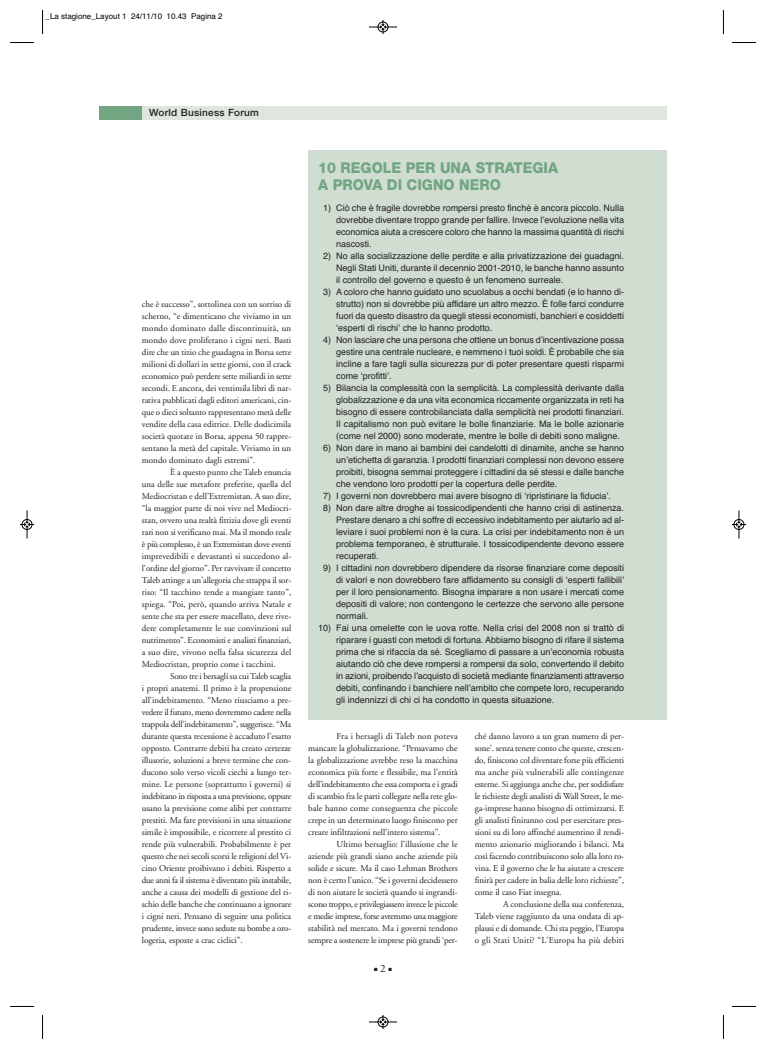
<style>
.page{position:relative;width:766px;height:1049px;background:#fff}
.page>*{position:absolute;margin:0;border:0;box-sizing:border-box;transform-origin:0 0}
.t1{font:800 15px/17px "Helvetica Neue";color:#72a581;scale:.95 1}
.t2{font:11px "Adobe Garamond";color:#231f20}
.t3{font:500 10px "Helvetica Neue";letter-spacing:.025em;color:#231f20}
.t4{font:9px/12px "Adobe Garamond";letter-spacing:-.005em;color:#231f20;text-align:justify}
.t5{font:9px/12px "Helvetica";color:#231f20;text-align:justify}
.t6{font:8px "Helvetica";color:#000}
</style>
<div class="page">
<div style="left:99px;top:106px;width:567px;height:14px;background:#dee6dd"></div>
<div style="left:99px;top:106px;width:43px;height:14px;background:#72a581"></div>
<div style="left:308px;top:150px;width:358px;height:570px;background:#d0ddd0"></div>
<svg style="left:42px;top:10px;width:1px;height:24px"></svg>
<svg style="left:10px;top:42px;width:24px;height:1px"></svg>
<svg style="left:723px;top:10px;width:1px;height:24px"></svg>
<svg style="left:731px;top:42px;width:24px;height:1px"></svg>
<svg style="left:42px;top:1015px;width:1px;height:24px"></svg>
<svg style="left:10px;top:1006px;width:24px;height:1px"></svg>
<svg style="left:723px;top:1015px;width:1px;height:24px"></svg>
<svg style="left:731px;top:1006px;width:24px;height:1px"></svg>
<svg style="left:369px;top:20px;width:28px;height:14px"></svg>
<svg style="left:369px;top:1015px;width:28px;height:14px"></svg>
<svg style="left:20px;top:510px;width:14px;height:28px"></svg>
<svg style="left:731px;top:510px;width:14px;height:28px"></svg>
<p class="t6" style="left:46px;top:13px;width:179px">_La stagione_Layout 1 24/11/10 10.43 Pagina 2</p>
<p class="t3" style="left:149px;top:109px;width:111px">World Business Forum</p>
<p class="t4" style="left:142px;top:298px;width:151px">che è successo”, sottolinea con un sorriso di scherno, “e dimenticano che viviamo in un mondo dominato dalle discontinuità, un mondo dove proliferano i cigni neri. Basti dire che un tizio che guadagna in Borsa sette milioni di dollari in sette giorni, con il crack economico può perdere sette miliardi in sette secondi. E ancora, dei ventimila libri di nar&shy;rativa pubblicati dagli editori americani, cin&shy;que o dieci soltanto rappresentano metà delle vendite della casa editrice. Delle dodicimila società quotate in Borsa, appena 50 rappre&shy;sentano la metà del capitale. Viviamo in un mondo dominato dagli estremi”.</p>
<p class="t4" style="left:142px;top:466px;width:151px;text-indent:28px">È a questo punto che Taleb enuncia una delle sue metafore preferite, quella del Mediocristan e dell’Extremistan. A suo dire, “la maggior parte di noi vive nel Mediocri&shy;stan, ovvero una realtà fittizia dove gli eventi rari non si verificano mai. Ma il mondo reale è più complesso, è un Extremistan dove eventi imprevedibili e devastanti si succedono al&shy;l’ordine del giorno”. Per ravvivare il concetto Taleb attinge a un’allegoria che strappa il sor&shy;riso: “Il tacchino tende a mangiare tanto”, spiega. “Poi, però, quando arriva Natale e sente che sta per essere macellato, deve rive&shy;dere completamente le sue convinzioni sul nutrimento”. Economisti e analisti finanziari, a suo dire, vivono nella falsa sicurezza del Mediocristan, proprio come i tacchini.</p>
<p class="t4" style="left:142px;top:670px;width:151px;text-indent:28px">Sono tre i bersagli su cui Taleb scaglia i propri anatemi. Il primo è la propensione all’indebitamento. “Meno riusciamo a pre&shy;vedere il futuro, meno dovremmo cadere nella trappola dell’indebitamento”, suggerisce. “Ma durante questa recessione è accaduto l’esatto opposto. Contrarre debiti ha creato certezze illusorie, soluzioni a breve termine che con&shy;ducono solo verso vicoli ciechi a lungo ter&shy;mine. Le persone (soprattutto i governi) si indebitano in risposta a una previsione, oppure usano la previsione come alibi per contrarre prestiti. Ma fare previsioni in una situazione simile è impossibile, e ricorrere al prestito ci rende più vulnerabili. Probabilmente è per questo che nei secoli scorsi le religioni del Vi&shy;cino Oriente proibivano i debiti. Rispetto a due anni fa il sistema è diventato più instabile, anche a causa dei modelli di gestione del ri&shy;schio delle banche che continuano a ignorare i cigni neri. Pensano di seguire una politica prudente, invece sono sedute su bombe a oro&shy;logeria, esposte a crac ciclici”.</p>
<h1 class="t1" style="left:318px;top:161px;width:254px">10 REGOLE PER UNA STRATEGIA<br>A PROVA DI CIGNO NERO</h1>
<p class="t5" style="left:336px;top:202px;width:289px;text-indent:-13px">1) Ciò che è fragile dovrebbe rompersi presto finché è ancora piccolo. Nulla dovrebbe diventare troppo grande per fallire. Invece lʼevoluzione nella vita economica aiuta a crescere coloro che hanno la massima quantità di rischi nascosti.</p>
<p class="t5" style="left:336px;top:250px;width:289px;text-indent:-13px">2) No alla socializzazione delle perdite e alla privatizzazione dei guadagni.<br>Negli Stati Uniti, durante il decennio 2001-2010, le banche hanno assunto il controllo del governo e questo è un fenomeno surreale.</p>
<p class="t5" style="left:336px;top:286px;width:289px;text-indent:-13px">3) A coloro che hanno guidato uno scuolabus a occhi bendati (e lo hanno di&shy;strutto) non si dovrebbe più affidare un altro mezzo. È folle farci condurre fuori da questo disastro da quegli stessi economisti, banchieri e cosiddetti ʻesperti di rischiʼ che lo hanno prodotto.</p>
<p class="t5" style="left:336px;top:334px;width:289px;text-indent:-13px">4) Non lasciare che una persona che ottiene un bonus dʼincentivazione possa gestire una centrale nucleare, e nemmeno i tuoi soldi. È probabile che sia incline a fare tagli sulla sicurezza pur di poter presentare questi risparmi come ʻprofittiʼ.</p>
<p class="t5" style="left:336px;top:382px;width:289px;text-indent:-13px">5) Bilancia la complessità con la semplicità. La complessità derivante dalla globalizzazione e da una vita economica riccamente organizzata in reti ha bisogno di essere controbilanciata dalla semplicità nei prodotti finanziari.<br>Il capitalismo non può evitare le bolle finanziarie. Ma le bolle azionarie (come nel 2000) sono moderate, mentre le bolle di debiti sono maligne.</p>
<p class="t5" style="left:336px;top:442px;width:289px;text-indent:-13px">6) Non dare in mano ai bambini dei candelotti di dinamite, anche se hanno unʼetichetta di garanzia. I prodotti finanziari complessi non devono essere proibiti, bisogna semmai proteggere i cittadini da sé stessi e dalle banche che vendono loro prodotti per la copertura delle perdite.</p>
<p class="t5" style="left:323px;top:490px;width:289px">7) I governi non dovrebbero mai avere bisogno di ʻripristinare la fiduciaʼ.</p>
<p class="t5" style="left:336px;top:502px;width:289px;text-indent:-13px">8) Non dare altre droghe ai tossicodipendenti che hanno crisi di astinenza.<br>Prestare denaro a chi soffre di eccessivo indebitamento per aiutarlo ad al&shy;leviare i suoi problemi non è la cura. La crisi per indebitamento non è un problema temporaneo, è strutturale. I tossicodipendente devono essere recuperati.</p>
<p class="t5" style="left:336px;top:562px;width:289px;text-indent:-13px">9) I cittadini non dovrebbero dipendere da risorse finanziare come depositi di valori e non dovrebbero fare affidamento su consigli di ʻesperti fallibiliʼ per il loro pensionamento. Bisogna imparare a non usare i mercati come depositi di valore; non contengono le certezze che servono alle persone normali.</p>
<p class="t5" style="left:336px;top:622px;width:289px;text-indent:-18px">10) Fai una omelette con le uova rotte. Nella crisi del 2008 non si trattò di riparare i guasti con metodi di fortuna. Abbiamo bisogno di rifare il sistema prima che si rifaccia da sé. Scegliamo di passare a unʼeconomia robusta aiutando ciò che deve rompersi a rompersi da solo, convertendo il debito in azioni, proibendo lʼacquisto di società mediante finanziamenti attraverso debiti, confinando i banchiere nellʼambito che compete loro, recuperando gli indennizzi di chi ci ha condotto in questa situazione.</p>
<p class="t4" style="left:308px;top:730px;width:151px;text-indent:28px">Fra i bersagli di Taleb non poteva mancare la globalizzazione. “Pensavamo che la globalizzazione avrebbe reso la macchina economica più forte e flessibile, ma l’entità dell’indebitamento che essa comporta e i gradi di scambio fra le parti collegate nella rete glo&shy;bale hanno come conseguenza che piccole crepe in un determinato luogo finiscono per creare infiltrazioni nell’intero sistema”.</p>
<p class="t4" style="left:308px;top:838px;width:151px;text-indent:28px">Ultimo bersaglio: l’illusione che le aziende più grandi siano anche aziende più solide e sicure. Ma il caso Lehman Brothers non è certo l’unico. “Se i governi decidessero di non aiutare le società quando si ingrandi&shy;scono troppo, e privilegiassero invece le piccole e medie imprese, forse avremmo una maggiore stabilità nel mercato. Ma i governi tendono sempre a sostenere le imprese più grandi ‘per-</p>
<p class="t2" style="left:374px;top:964px;width:19px">■2■</p>
<p class="t4" style="left:474px;top:730px;width:151px">ché danno lavoro a un gran numero di per&shy;sone’. senza tenere conto che queste, crescen&shy;do, finiscono col diventare forse più efficienti ma anche più vulnerabili alle contingenze esterne. Si aggiunga anche che, per soddisfare le richieste degli analisti di Wall Street, le me&shy;ga-imprese hanno bisogno di ottimizzarsi. E gli analisti finiranno così per esercitare pres&shy;sioni su di loro affinché aumentino il rendi&shy;mento azionario migliorando i bilanci. Ma così facendo contribuiscono solo alla loro ro&shy;vina. E il governo che le ha aiutate a crescere finirà per cadere in balia delle loro richieste”, come il caso Fiat insegna.</p>
<p class="t4" style="left:474px;top:898px;width:151px;text-indent:28px">A conclusione della sua conferenza, Taleb viene raggiunto da una ondata di ap&shy;plausi e di domande. Chi sta peggio, l’Europa o gli Stati Uniti? “L’Europa ha più debiti</p>
</div>
